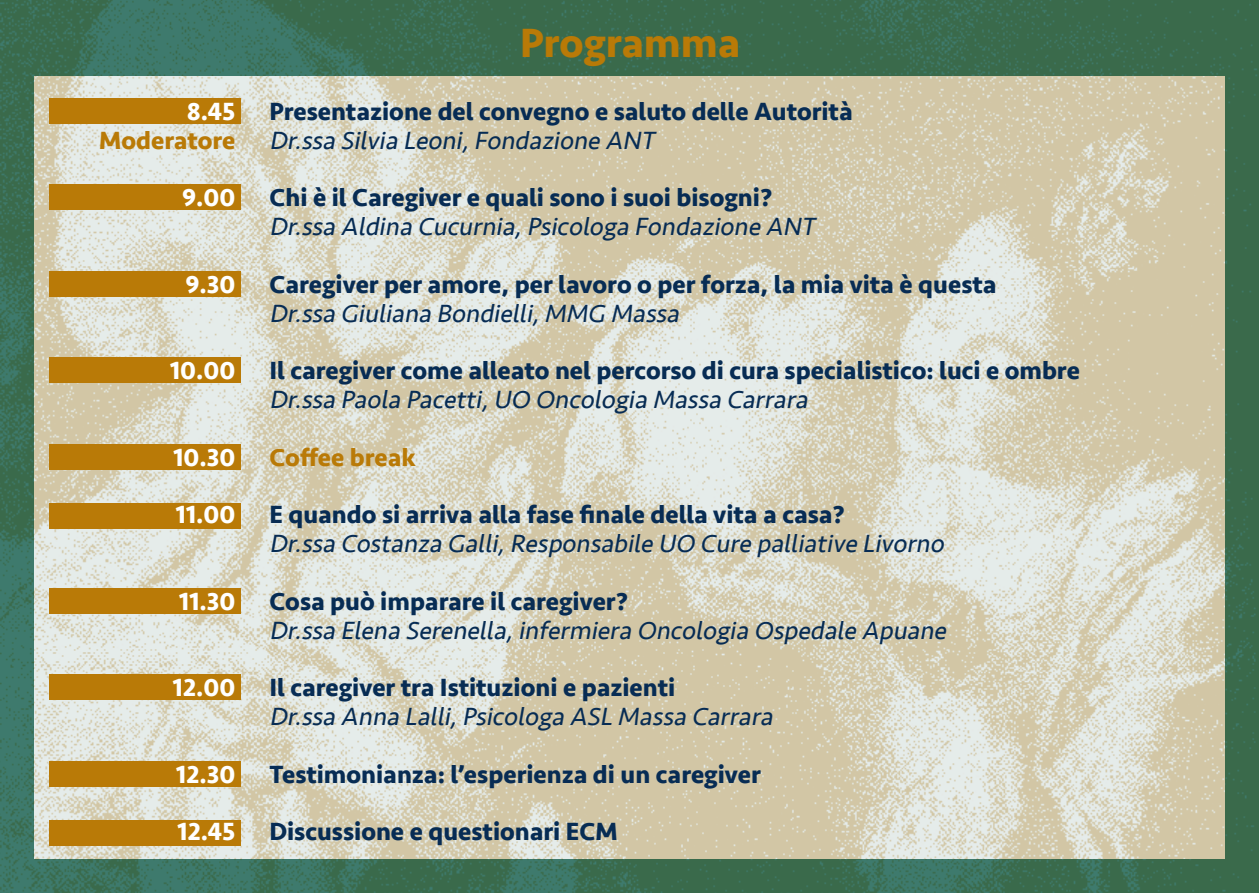
<style>
.page{position:relative;width:1259px;height:893px;background:#fff}
.page>*{position:absolute;margin:0;border:0;box-sizing:border-box;transform-origin:0 0}
.t1{font:700 42px "Seravek";color:#b97a07}
.t2{font:700 25.65px "Seravek";color:#072c54}
.t3{font:italic 25.65px "Seravek";color:#072c54}
.t4{font:700 25.65px "Seravek";color:#fff}
.t5{font:700 25.65px "Seravek";color:#b97a07}
</style>
<div class="page">
<img style="left:0;top:0;width:1259px;height:893px">
<img style="left:34px;top:77px;width:1191px;height:782px">
<div style="left:50px;top:98px;width:191px;height:26px;background:#b97a07"></div>
<div style="left:50px;top:185px;width:191px;height:25px;background:#b97a07"></div>
<div style="left:50px;top:271px;width:191px;height:26px;background:#b97a07"></div>
<div style="left:50px;top:357px;width:191px;height:26px;background:#b97a07"></div>
<div style="left:50px;top:444px;width:191px;height:25px;background:#b97a07"></div>
<div style="left:50px;top:503px;width:191px;height:26px;background:#b97a07"></div>
<div style="left:50px;top:588px;width:191px;height:26px;background:#b97a07"></div>
<div style="left:50px;top:674px;width:191px;height:25px;background:#b97a07"></div>
<div style="left:50px;top:761px;width:191px;height:26px;background:#b97a07"></div>
<div style="left:50px;top:821px;width:191px;height:25px;background:#b97a07"></div>
<h1 class="t1" style="left:520px;top:18px;width:222px">Programma</h1>
<p class="t4" style="left:187px;top:96px;width:50px">8.45</p>
<p class="t2" style="left:269px;top:96px;width:585px">Presentazione del convegno e saluto delle Autorità</p>
<p class="t5" style="left:99px;top:125px;width:138px">Moderatore</p>
<p class="t3" style="left:269px;top:125px;width:392px">Dr.ssa Silvia Leoni,Fondazione ANT</p>
<p class="t4" style="left:182px;top:183px;width:55px">9.00</p>
<p class="t2" style="left:269px;top:183px;width:504px">Chi è il Caregiver e quali sono i suoi bisogni?</p>
<p class="t3" style="left:269px;top:212px;width:552px">Dr.ssa Aldina Cucurnia,Psicologa Fondazione ANT</p>
<p class="t4" style="left:186px;top:269px;width:51px">9.30</p>
<p class="t2" style="left:269px;top:269px;width:728px">Caregiver per amore, per lavoro o per forza, la mia vita è questa</p>
<p class="t3" style="left:269px;top:298px;width:417px">Dr.ssa Giuliana Bondielli,MMG Massa</p>
<p class="t4" style="left:170px;top:356px;width:67px">10.00</p>
<p class="t2" style="left:269px;top:356px;width:812px">Il caregiver come alleato nel percorso di cura specialistico: luci e ombre</p>
<p class="t3" style="left:269px;top:384px;width:545px">Dr.ssa Paola Pacetti,UO Oncologia Massa Carrara</p>
<p class="t4" style="left:173px;top:442px;width:63px">10.30</p>
<p class="t5" style="left:269px;top:442px;width:148px">Coffee break</p>
<p class="t4" style="left:176px;top:500px;width:61px">11.00</p>
<p class="t2" style="left:269px;top:500px;width:577px">E quando si arriva alla fase finale della vita a casa?</p>
<p class="t3" style="left:269px;top:528px;width:681px">Dr.ssa Costanza Galli,Responsabile UO Cure palliative Livorno</p>
<p class="t4" style="left:179px;top:586px;width:58px">11.30</p>
<p class="t2" style="left:269px;top:586px;width:360px">Cosa può imparare il caregiver?</p>
<p class="t3" style="left:269px;top:615px;width:683px">Dr.ssa Elena Serenella,infermiera Oncologia Ospedale Apuane</p>
<p class="t4" style="left:173px;top:672px;width:64px">12.00</p>
<p class="t2" style="left:269px;top:672px;width:407px">Il caregiver tra Istituzioni e pazienti</p>
<p class="t3" style="left:269px;top:701px;width:510px">Dr.ssa Anna Lalli,Psicologa ASL Massa Carrara</p>
<p class="t4" style="left:176px;top:759px;width:61px">12.30</p>
<p class="t2" style="left:269px;top:759px;width:493px">Testimonianza: l’esperienza di un caregiver</p>
<p class="t4" style="left:178px;top:817px;width:59px">12.45</p>
<p class="t2" style="left:269px;top:817px;width:350px">Discussione e questionari ECM</p>
</div>
